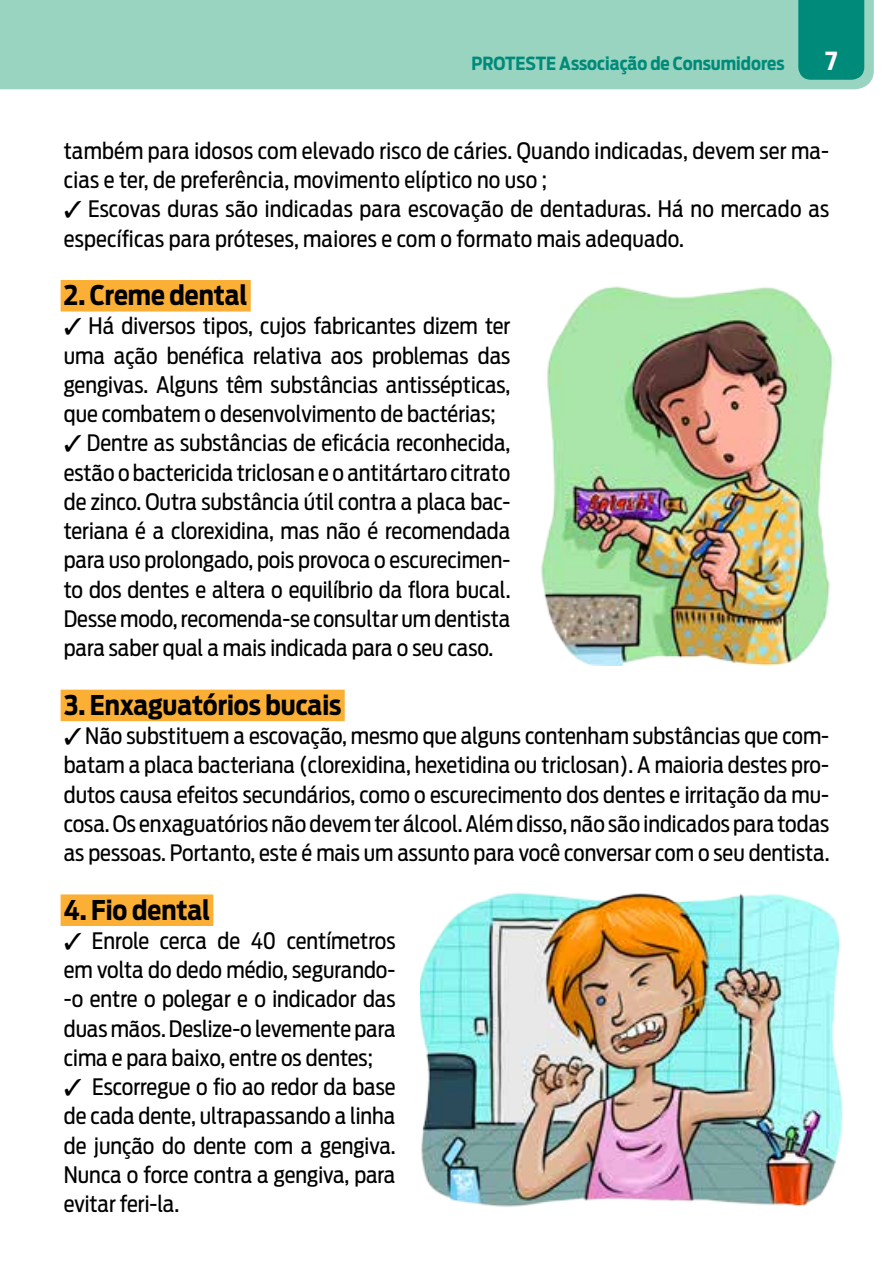
<style>
.page{position:relative;width:893px;height:1276px;background:#fff}
.page>*{position:absolute;margin:0;border:0;box-sizing:border-box;transform-origin:0 0}
.t1{font:700 27px "Antenna Cond";color:#000}
.t2{font:700 24.75px "Antenna Cond";color:#fff}
.t3{font:22.5px/29.2px "Antenna Cond";color:#000;text-align:justify}
.t4{font:700 18px "Antenna Cond";color:#008a7a}
</style>
<div class="page">
<div style="left:0;top:0;width:874px;height:89px;background:#99d4c0"></div>
<div style="left:798px;top:0;width:66px;height:80px;background:#008a7a"></div>
<div style="left:61px;top:280px;width:190px;height:31px;background:#fbaf34"></div>
<div style="left:61px;top:689px;width:284px;height:32px;background:#fbaf34"></div>
<div style="left:61px;top:894px;width:152px;height:32px;background:#fbaf34"></div>
<img style="left:541px;top:286px;width:293px;height:379px">
<img style="left:421px;top:892px;width:422px;height:315px">
<p class="t4" style="left:471px;top:52px;width:315px">PROTESTE Associação de Consumidores</p>
<p class="t2" style="left:825px;top:46px;width:14px">7</p>
<p class="t3" style="left:64px;top:136px;width:767px">também para idosos com elevado risco de cáries. Quando indicadas, devem ser ma&shy;cias e ter, de preferência, movimento elíptico no uso ;</p>
<p class="t3" style="left:64px;top:195px;width:767px">✓ Escovas duras são indicadas para escovação de dentaduras. Há no mercado as específicas para próteses, maiores e com o formato mais adequado.</p>
<p class="t1" style="left:64px;top:279px;width:185px">2. Creme dental</p>
<p class="t3" style="left:64px;top:312px;width:448px">✓ Há diversos tipos, cujos fabricantes dizem ter uma ação benéfica relativa aos problemas das gengivas. Alguns têm substâncias antissépticas, que combatem o desenvolvimento de bactérias;</p>
<p class="t3" style="left:64px;top:429px;width:448px">✓ Dentre as substâncias de eficácia reconhecida, estão o bactericida triclosan e o antitártaro citrato de zinco. Outra substância útil contra a placa bac&shy;teriana é a clorexidina, mas não é recomendada para uso prolongado, pois provoca o escurecimen&shy;to dos dentes e altera o equilíbrio da flora bucal.<br>Desse modo, recomenda-se consultar um dentista para saber qual a mais indicada para o seu caso.</p>
<p class="t1" style="left:64px;top:689px;width:279px">3. Enxaguatórios bucais</p>
<p class="t3" style="left:64px;top:721px;width:767px">✓ Não substituem a escovação, mesmo que alguns contenham substâncias que com&shy;batam a placa bacteriana (clorexidina, hexetidina ou triclosan). A maioria destes pro&shy;dutos causa efeitos secundários, como o escurecimento dos dentes e irritação da mu&shy;cosa. Os enxaguatórios não devem ter álcool. Além disso, não são indicados para todas as pessoas. Portanto, este é mais um assunto para você conversar com o seu dentista.</p>
<p class="t1" style="left:64px;top:893px;width:148px">4. Fio dental</p>
<p class="t3" style="left:64px;top:926px;width:333px">✓ Enrole cerca de 40 centímetros em volta do dedo médio, segurando--o entre o polegar e o indicador das duas mãos. Deslize-o levemente para cima e para baixo, entre os dentes;</p>
<p class="t3" style="left:64px;top:1072px;width:333px">✓ Escorregue o fio ao redor da base de cada dente, ultrapassando a linha de junção do dente com a gengiva.<br>Nunca o force contra a gengiva, para evitar feri-la.</p>
</div>
